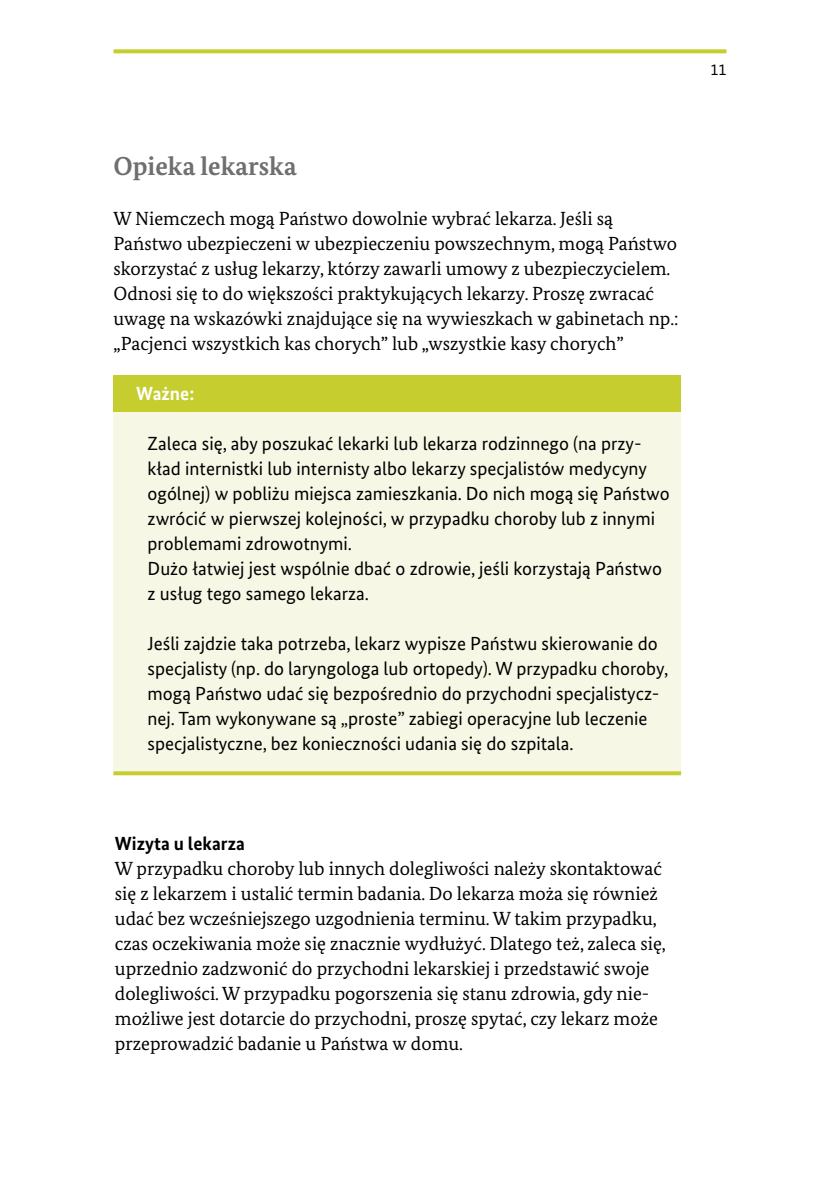
<style>
.page{position:relative;width:840px;height:1191px;background:#fff}
.page>*{position:absolute;margin:0;border:0;box-sizing:border-box;transform-origin:0 0}
.Zwischenüberschrift{font:700 26px "Bundes Serif";color:#6f6f6e}
.Fließtext_Serif{font:19px/25px "Bundes Serif";color:#000}
.Kasten{font:19px/25px "Bundes Sans";color:#000}
.Fließtext_Serif-2{font:700 19px "Bundes Sans";color:#000}
.t1{font:700 19px "Bundes Sans";color:#fff}
.t2{font:16px "Bundes Sans";color:#000}
</style>
<div class="page">
<svg style="left:113px;top:49px;width:613px;height:4px;background:#cad140"></svg>
<div style="left:113px;top:375px;width:567px;height:38px;background:#c6cd2f"></div>
<div style="left:113px;top:412px;width:567px;height:363px;background:#f7f7e6"></div>
<svg style="left:113px;top:771px;width:567px;height:4px;background:#c9d03c"></svg>
<h2 class="Zwischenüberschrift" style="left:113px;top:150px;width:184px">Opieka lekarska</h2>
<p class="Fließtext_Serif" style="left:113px;top:206px;width:566px">W Niemczech mogą Państwo dowolnie wybrać lekarza. Jeśli są Państwo ubezpieczeni w ubezpieczeniu powszechnym, mogą Państwo skorzystać z usług lekarzy, którzy zawarli umowy z ubezpieczycielem.<br>Odnosi się to do większości praktykujących lekarzy. Proszę zwracać uwagę na wskazówki znajdujące się na wywieszkach w gabinetach np.: „Pacjenci wszystkich kas chorych” lub „wszystkie kasy chorych”</p>
<p class="t1" style="left:136px;top:382px;width:60px">Ważne:</p>
<p class="Kasten" style="left:147px;top:431px;width:523px">Zaleca się, aby poszukać lekarki lub lekarza rodzinnego (na przy&shy;kład internistki lub internisty albo lekarzy specjalistów medycyny ogólnej) w pobliżu miejsca zamieszkania. Do nich mogą się Państwo zwrócić w pierwszej kolejności, w przypadku choroby lub z innymi problemami zdrowotnymi.</p>
<p class="Kasten" style="left:147px;top:556px;width:515px">Dużo łatwiej jest wspólnie dbać o zdrowie, jeśli korzystają Państwo z usług tego samego lekarza.</p>
<p class="Kasten" style="left:147px;top:631px;width:522px">Jeśli zajdzie taka potrzeba, lekarz wypisze Państwu skierowanie do specjalisty (np. do laryngologa lub ortopedy). W przypadku choroby, mogą Państwo udać się bezpośrednio do przychodni specjalistycz&shy;nej. Tam wykonywane są „proste” zabiegi operacyjne lub leczenie specjalistyczne, bez konieczności udania się do szpitala.</p>
<p class="Fließtext_Serif-2" style="left:115px;top:832px;width:131px">Wizyta u lekarza</p>
<p class="Fließtext_Serif" style="left:115px;top:856px;width:552px">W przypadku choroby lub innych dolegliwości należy skontaktować się z lekarzem i ustalić termin badania. Do lekarza moża się również udać bez wcześniejszego uzgodnienia terminu. W takim przypadku, czas oczekiwania może się znacznie wydłużyć. Dlatego też, zaleca się, uprzednio zadzwonić do przychodni lekarskiej i przedstawić swoje dolegliwości. W przypadku pogorszenia się stanu zdrowia, gdy nie&shy;możliwe jest dotarcie do przychodni, proszę spytać, czy lekarz może przeprowadzić badanie u Państwa w domu.</p>
<p class="t2" style="left:710px;top:60px;width:17px">11</p>
</div>
